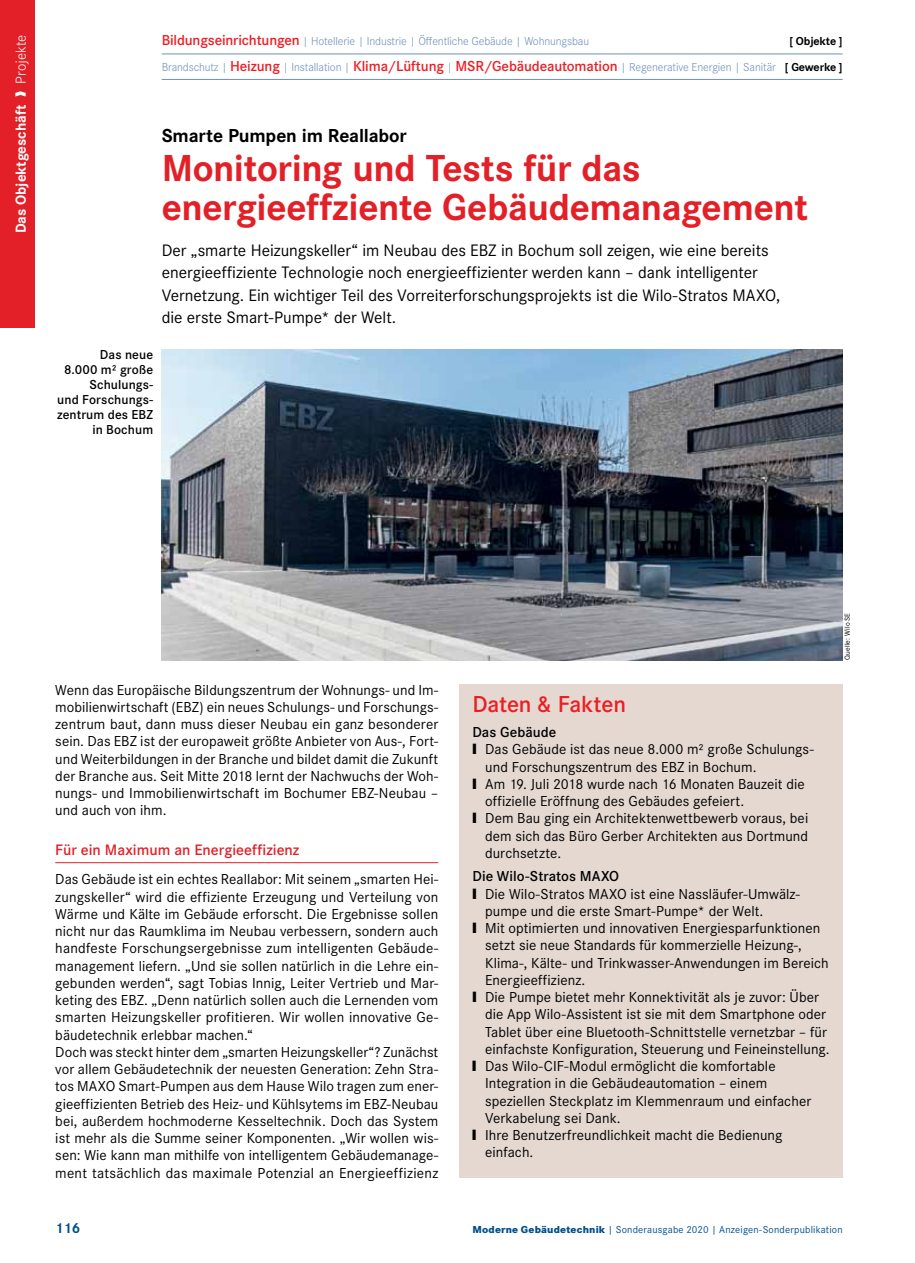
<style>
.page{position:relative;width:915px;height:1263px;background:#fff}
.page>*{position:absolute;margin:0;border:0;box-sizing:border-box;transform-origin:0 0}
.t1{font:700 39px/39px "Corporate S";letter-spacing:-.01em;color:#e31f27}
.t2{font:600 24px "Corporate S";letter-spacing:-.005em;color:#ed1d24}
.t3{font:700 19.5px "Corporate S";letter-spacing:-.005em;color:#000}
.t4{font:17.25px/22.5px "Corporate S";letter-spacing:-.005em;color:#000}
.t5{font:600 15.75px "Corporate S";color:#e31f27}
.t6{font:15px/17.2px "Corporate S";letter-spacing:.005em;color:#000;text-align:justify}
.t7{font:600 15px "Corporate S";letter-spacing:.005em;color:#000}
.t8{font:700 15px "Corporate S";color:#fff}
.t9{font:700 15px "Corporate S";color:#00508c}
.t10{font:600 13.5px/15px "Corporate S";letter-spacing:.01em;color:#000;text-align:right}
.t11{font:300 12px/25.5px "Corporate S";letter-spacing:-.01em;color:#6f90bc;text-align:right}
.t12{font:10.5px "Corporate S";letter-spacing:.015em;color:#00508c}
.t13{font:7.5px "Corporate S";letter-spacing:.02em;color:#000}
.s1{font-weight:300}
.s2{font-weight:600;font-size:15px;color:#ed1d24}
.s3{font-weight:700;color:#000}
.s4{font-weight:800}
</style>
<div class="page">
<div style="left:0;top:0;width:34px;height:327px;background:#e31f27"></div>
<hr style="left:55px;top:862px;width:383px;height:1px;background:#e31f27">
<hr style="left:162px;top:54px;width:680px;height:1px;background:#6f90bc">
<hr style="left:162px;top:79px;width:680px;height:1px;background:#6f90bc">
<div style="left:459px;top:684px;width:383px;height:493px;background:#e4d8d1"></div>
<img style="left:162px;top:349px;width:680px;height:311px">
<p class="t8" style="left:10px;top:233px;width:200px;rotate:-90deg">Das Objektgeschäft ❱ <span class="s1">Projekte</span></p>
<p class="t11" style="left:162px;top:28px;width:429px"><span class="s2">Bildungseinrichtungen</span> | Hotellerie | Industrie | Öffentliche Gebäude | Wohnungsbau</p>
<p class="t11" style="left:162px;top:28px;width:682px"><span class="s3">[ Objekte ]<br></span>Brandschutz | <span class="s2">Heizung</span> | Installation | <span class="s2">Klima/Lüftung</span> | <span class="s2">MSR/Gebäudeautomation</span> | Regenerative Energien | Sanitär <span class="s3">[ Gewerke ]</span></p>
<h3 class="t3" style="left:162px;top:122px;width:247px">Smarte Pumpen im Reallabor</h3>
<h1 class="t1" style="left:162px;top:148px;width:647px">Monitoring und Tests für das energieeffziente Gebäudemanagement</h1>
<p class="t4" style="left:162px;top:238px;width:619px">Der „smarte Heizungskeller“ im Neubau des EBZ in Bochum soll zeigen, wie eine bereits energieeffiziente Technologie noch energieeffizienter werden kann – dank intelligenter Vernetzung. Ein wichtiger Teil des Vorreiterforschungsprojekts ist die Wilo-Stratos MAXO, die erste Smart-Pumpe* der Welt.</p>
<p class="t10" style="left:57px;top:346px;width:97px">Das neue<br>8.000 m² große<br>Schulungs-<br>und Forschungs&shy;zentrum des EBZ in Bochum</p>
<p class="t6" style="left:55px;top:680px;width:384px">Wenn das Europäische Bildungszentrum der Wohnungs- und Im&shy;mobilienwirtschaft (EBZ) ein neues Schulungs- und Forschungs&shy;zentrum baut, dann muss dieser Neubau ein ganz besonderer sein. Das EBZ ist der europaweit größte Anbieter von Aus-, Fort&shy;und Weiterbildungen in der Branche und bildet damit die Zukunft der Branche aus. Seit Mitte 2018 lernt der Nachwuchs der Woh&shy;nungs- und Immobilienwirtschaft im Bochumer EBZ-Neubau – und auch von ihm.</p>
<p class="t5" style="left:55px;top:839px;width:245px">Für ein Maximum an Energieeffizienz</p>
<p class="t6" style="left:55px;top:870px;width:384px;text-align:left">Das Gebäude ist ein echtes Reallabor: Mit seinem „smarten Hei&shy;zungskeller“ wird die effiziente Erzeugung und Verteilung von Wärme und Kälte im Gebäude erforscht. Die Ergebnisse sollen nicht nur das Raumklima im Neubau verbessern, sondern auch handfeste Forschungsergebnisse zum intelligenten Gebäude&shy;management liefern. „Und sie sollen natürlich in die Lehre ein&shy;gebunden werden“, sagt Tobias Innig, Leiter Vertrieb und Mar&shy;keting des EBZ. „Denn natürlich sollen auch die Lernenden vom smarten Heizungskeller profitieren. Wir wollen innovative Ge&shy;bäudetechnik erlebbar machen.“<br>Doch was steckt hinter dem „smarten Heizungskeller“? Zunächst vor allem Gebäudetechnik der neuesten Generation: Zehn Stra&shy;tos MAXO Smart-Pumpen aus dem Hause Wilo tragen zum ener&shy;gieeffizienten Betrieb des Heiz- und Kühlsytems im EBZ-Neubau bei, außerdem hochmoderne Kesseltechnik. Doch das System ist mehr als die Summe seiner Komponenten. „Wir wollen wis&shy;sen: Wie kann man mithilfe von intelligentem Gebäudemanage&shy;ment tatsächlich das maximale Potenzial an Energieeffizienz</p>
<h2 class="t2" style="left:472px;top:688px;width:155px">Daten &amp; Fakten</h2>
<p class="t7" style="left:472px;top:722px;width:85px">Das Gebäude</p>
<p class="t6" style="left:472px;top:740px;width:343px">❙ Das Gebäude ist das neue 8.000 m² große Schulungs-</p>
<p class="t6" style="left:485px;top:757px;width:273px">und Forschungszentrum des EBZ in Bochum.</p>
<p class="t6" style="left:472px;top:775px;width:333px">❙ Am 19. Juli 2018 wurde nach 16 Monaten Bauzeit die</p>
<p class="t6" style="left:485px;top:792px;width:260px">offizielle Eröffnung des Gebäudes gefeiert.</p>
<p class="t6" style="left:472px;top:809px;width:337px">❙ Dem Bau ging ein Architektenwettbewerb voraus, bei</p>
<p class="t6" style="left:485px;top:826px;width:324px">dem sich das Büro Gerber Architekten aus Dortmund</p>
<p class="t6" style="left:485px;top:844px;width:78px">durchsetzte.</p>
<p class="t7" style="left:472px;top:866px;width:148px">Die Wilo-Stratos MAXO</p>
<p class="t6" style="left:472px;top:884px;width:329px">❙ Die Wilo-Stratos MAXO ist eine Nassläufer-Umwälz-</p>
<p class="t6" style="left:485px;top:902px;width:280px">pumpe und die erste Smart-Pumpe* der Welt.</p>
<p class="t6" style="left:472px;top:919px;width:349px">❙ Mit optimierten und innovativen Energiesparfunktionen</p>
<p class="t6" style="left:485px;top:936px;width:318px">setzt sie neue Standards für kommerzielle Heizung-,</p>
<p class="t6" style="left:485px;top:953px;width:345px">Klima-, Kälte- und Trinkwasser-Anwendungen im Bereich</p>
<p class="t6" style="left:485px;top:971px;width:102px">Energieeffizienz.</p>
<p class="t6" style="left:472px;top:988px;width:348px">❙ Die Pumpe bietet mehr Konnektivität als je zuvor: Über</p>
<p class="t6" style="left:485px;top:1005px;width:342px">die App Wilo-Assistent ist sie mit dem Smartphone oder</p>
<p class="t6" style="left:485px;top:1022px;width:343px">Tablet über eine Bluetooth-Schnittstelle vernetzbar – für</p>
<p class="t6" style="left:485px;top:1040px;width:346px">einfachste Konfiguration, Steuerung und Feineinstellung.</p>
<p class="t6" style="left:472px;top:1057px;width:305px">❙ Das Wilo-CIF-Modul ermöglicht die komfortable</p>
<p class="t6" style="left:485px;top:1074px;width:283px">Integration in die Gebäudeautomation – einem</p>
<p class="t6" style="left:485px;top:1091px;width:327px">speziellen Steckplatz im Klemmenraum und einfacher</p>
<p class="t6" style="left:485px;top:1109px;width:137px">Verkabelung sei Dank.</p>
<p class="t6" style="left:472px;top:1126px;width:311px">❙ Ihre Benutzerfreundlichkeit macht die Bedienung</p>
<p class="t6" style="left:485px;top:1143px;width:50px">einfach.</p>
<p class="t13" style="left:842px;top:660px;width:49px;rotate:-90deg">Quelle: Wilo SE</p>
<p class="t9" style="left:55px;top:1218px;width:27px">116</p>
<p class="t12" style="left:472px;top:1223px;width:371px"><span class="s4">Moderne Gebäudetechnik</span> | Sonderausgabe 2020 | Anzeigen-Sonderpublikation</p>
</div>
